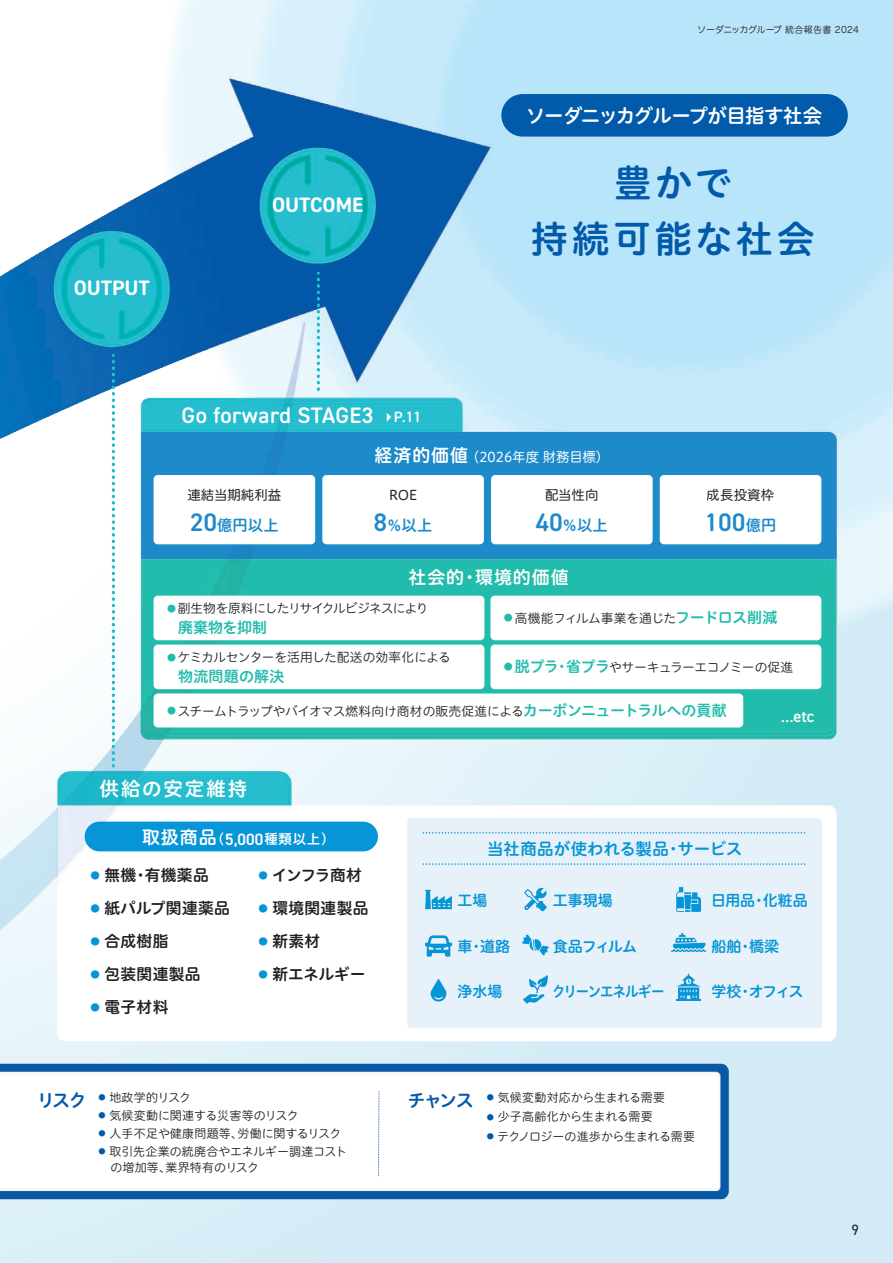
<style>
.page{position:relative;width:893px;height:1263px;background:#fff}
.page>*{position:absolute;margin:0;border:0;box-sizing:border-box;transform-origin:0 0}
.t1{font:37.5px/55.5px "Hiragino UD Sans R Std W6";letter-spacing:.09em;color:#015aaa;text-align:center}
.t2{font:25.5px "DIN2014 Rounded VF";color:#1d8acb}
.t3{font:22.5px "DIN2014 Rounded VF";letter-spacing:.02em;color:#fff}
.t4{font:21px "DIN2014 Rounded VF";color:#fff}
.t5{font:19.5px "Hiragino UD Sans R Std W6";letter-spacing:-.025em;color:#fff}
.t6{font:19.5px "Hiragino UD Sans R Std W6";letter-spacing:.1em;color:#fff}
.t7{font:18px "Hiragino UD Sans R Std W6";letter-spacing:.05em;color:#fff}
.t8{font:18px "Hiragino UD Sans R Std W6";letter-spacing:-.08em;color:#015aaa}
.t9{font:16.5px "Hiragino UD Sans R Std W6";color:#0695d6}
.t10{font:16.5px "DIN2014 Rounded VF";color:#fff}
.t11{font:15.75px "Hiragino UD Sans R Std W6";letter-spacing:.02em;color:#231f20}
.t12{font:15.3px "Hiragino UD Sans R Std W6";letter-spacing:.01em;color:#1d8acb}
.t13{font:15px "Hiragino UD Sans R Std W6";letter-spacing:-.03em;color:#0695d6}
.t14{font:15px "Hiragino UD Sans R Std W6";letter-spacing:.005em;color:#22bcac}
.t15{font:15px "Hiragino UD Sans R Std W6";letter-spacing:-.08em;color:#0695d6;scale:.9 1}
.t16{font:15px "DIN2014 Rounded VF";color:#231f20}
.t17{font:13.5px "Hiragino UD Sans R Std W4";color:#231f20}
.t18{font:13.5px "Hiragino UD Sans R Std W4";color:#fff}
.t19{font:13.5px "Hiragino UD Sans R Std W6";color:#fff}
.t20{font:12.75px "Hiragino UD Sans R Std W3";letter-spacing:-.015em;color:#231f20}
.t21{font:12.75px "Hiragino UD Sans R Std W3";letter-spacing:-.035em;color:#231f20}
.t22{font:12.75px "Hiragino UD Sans R Std W3";letter-spacing:-.01em;color:#231f20}
.t23{font:12.75px "Hiragino UD Sans R Std W3";letter-spacing:-.065em;color:#231f20}
.t24{font:12px/16.5px "Hiragino UD Sans R Std W3";color:#231f20}
.t25{font:12px "Hiragino UD Sans R Std W3";letter-spacing:-.025em;color:#231f20}
.t26{font:9px "Hira Maru Std W3";letter-spacing:.01em;color:#231f20}
.s1{font-size:15px}
.s2{font-family:"DIN2014 Rounded VF";font-size:25.5px}
.s3{font-family:"Hiragino UD Sans R Std W6";font-size:18px}
.s4{font-family:"Hiragino UD Sans R Std W6";font-size:15.3px}
.s5{font-family:"Hiragino UD Sans R Std W6";font-size:15px;color:#22bcac}
.s6{color:#211814}
.s7{font-size:9px;color:#22bcac}
.s8{font-size:18px}
.s9{font-family:"DIN2014 Rounded VF";font-size:16.5px}
</style>
<div class="page">
<div style="left:0;top:1217px;width:893px;height:46px;background:#d2ebf6"></div>
<img style="left:0;top:0;width:893px;height:1217px">
<div style="left:407px;top:818px;width:415px;height:210px;background:#e6f1f9;border-radius:4px"></div>
<div style="left:322px;top:475px;width:162px;height:69px;background:#fff;border-radius:4px"></div>
<div style="left:491px;top:475px;width:162px;height:69px;background:#fff;border-radius:4px"></div>
<div style="left:660px;top:475px;width:161px;height:69px;background:#fff;border-radius:4px"></div>
<div style="left:490px;top:596px;width:331px;height:44px;background:#fff;border-radius:4px"></div>
<div style="left:490px;top:644px;width:331px;height:45px;background:#fff;border-radius:4px"></div>
<div style="left:154px;top:475px;width:161px;height:69px;background:#fff;border-radius:4px"></div>
<div style="left:154px;top:596px;width:330px;height:44px;background:#fff;border-radius:4px"></div>
<div style="left:154px;top:644px;width:330px;height:45px;background:#fff;border-radius:4px"></div>
<div style="left:154px;top:693px;width:589px;height:34px;background:#fff;border-radius:4px"></div>
<div style="left:501px;top:94px;width:347px;height:43px;background:#015aaa;border-radius:21px"></div>
<svg style="left:676px;top:973px;width:25px;height:28px"></svg>
<svg style="left:425px;top:890px;width:27px;height:19px"></svg>
<svg style="left:676px;top:887px;width:25px;height:25px"></svg>
<svg style="left:430px;top:978px;width:17px;height:23px"></svg>
<svg style="left:425px;top:935px;width:27px;height:22px"></svg>
<svg style="left:671px;top:933px;width:35px;height:19px"></svg>
<svg style="left:523px;top:975px;width:25px;height:29px"></svg>
<svg style="left:522px;top:935px;width:27px;height:20px"></svg>
<svg style="left:524px;top:887px;width:23px;height:24px"></svg>
<svg style="left:423px;top:832px;width:383px;height:1px"></svg>
<svg style="left:423px;top:863px;width:383px;height:2px"></svg>
<div style="left:85px;top:822px;width:293px;height:29px;background:#0695d6;border-radius:15px"></div>
<svg style="left:387px;top:413px;width:4px;height:8px"></svg>
<svg style="left:112px;top:355px;width:3px;height:412px"></svg>
<svg style="left:317px;top:273px;width:3px;height:122px"></svg>
<svg style="left:378px;top:1091px;width:2px;height:86px"></svg>
<p class="t26" style="left:697px;top:23px;width:163px">ソーダニッカグループ 統合報告書 2024</p>
<h3 class="t4" style="left:74px;top:275px;width:78px">OUTPUT</h3>
<h3 class="t4" style="left:272px;top:191px;width:93px">OUTCOME</h3>
<h3 class="t5" style="left:526px;top:101px;width:298px">ソーダニッカグループが目指す社会</h3>
<h1 class="t1" style="left:531px;top:153px;width:285px">豊かで<br>持続可能な社会</h1>
<h3 class="t3" style="left:182px;top:401px;width:241px">Go forward STAGE3 <span class="s1">P.11</span></h3>
<p class="t17" style="left:187px;top:485px;width:95px">連結当期純利益</p>
<p class="t12" style="left:190px;top:513px;width:90px"><span class="s2">20</span>億円以上</p>
<p class="t18" style="left:375px;top:446px;width:236px"><span class="s3">経済的価値</span> （2026年度 財務目標）</p>
<p class="t17" style="left:389px;top:485px;width:31px">ROE</p>
<p class="t12" style="left:374px;top:513px;width:60px"><span class="s2">8</span>％以上</p>
<p class="t17" style="left:545px;top:485px;width:55px">配当性向</p>
<p class="t12" style="left:536px;top:513px;width:74px"><span class="s2">40</span>％以上</p>
<p class="t17" style="left:707px;top:485px;width:69px">成長投資枠</p>
<h2 class="t2" style="left:705px;top:506px;width:73px">100<span class="s4">億円</span></h2>
<h3 class="t7" style="left:408px;top:564px;width:162px">社会的・環境的価値</h3>
<p class="t20" style="left:504px;top:609px;width:275px"><sup>●</sup> 高機能フィルム事業を通じた<span class="s5">フードロス削減</span></p>
<p class="t21" style="left:504px;top:658px;width:291px"><sup>●</sup> <span class="s5">脱プラ・省プラ</span><span class="s6">や</span>サーキュラーエコノミーの促進</p>
<p class="t23" style="left:167px;top:599px;width:263px"><span class="s7">●</span> 副生物を原料にしたリサイクルビジネスにより</p>
<p class="t14" style="left:178px;top:616px;width:91px">廃棄物を抑制</p>
<p class="t22" style="left:167px;top:648px;width:285px"><span class="s7">●</span> ケミカルセンターを活用した配送の効率化による</p>
<p class="t14" style="left:178px;top:665px;width:108px">物流問題の解決</p>
<p class="t20" style="left:167px;top:702px;width:561px"><sup>●</sup> スチームトラップやバイオマス燃料向け商材の販売促進による<span class="s5">カーボンニュートラルへの貢献</span></p>
<h3 class="t10" style="left:781px;top:705px;width:35px">...etc</h3>
<h3 class="t6" style="left:100px;top:773px;width:149px">供給の安定維持</h3>
<p class="t19" style="left:142px;top:828px;width:194px"><span class="s8">取扱商品</span>（<span class="s9">5,000</span>種類以上）</p>
<h3 class="t11" style="left:90px;top:863px;width:120px"><sup>●</sup> 無機・有機薬品</h3>
<h3 class="t11" style="left:90px;top:896px;width:141px"><sup>●</sup> 紙パルプ関連薬品</h3>
<h3 class="t11" style="left:90px;top:929px;width:79px"><sup>●</sup> 合成樹脂</h3>
<h3 class="t11" style="left:90px;top:962px;width:112px"><sup>●</sup> 包装関連製品</h3>
<h3 class="t11" style="left:90px;top:995px;width:79px"><sup>●</sup> 電子材料</h3>
<h3 class="t11" style="left:258px;top:863px;width:105px"><sup>●</sup> インフラ商材</h3>
<h3 class="t11" style="left:258px;top:896px;width:112px"><sup>●</sup> 環境関連製品</h3>
<h3 class="t11" style="left:258px;top:929px;width:63px"><sup>●</sup> 新素材</h3>
<h3 class="t11" style="left:258px;top:962px;width:109px"><sup>●</sup> 新エネルギー</h3>
<h3 class="t8" style="left:37px;top:1087px;width:51px">リスク</h3>
<p class="t24" style="left:99px;top:1088px;width:94px"><sup>●</sup> 地政学的リスク</p>
<p class="t24" style="left:99px;top:1106px;width:202px"><sup>●</sup> 気候変動に関連する災害等のリスク</p>
<p class="t24" style="left:99px;top:1124px;width:244px"><sup>●</sup> 人手不足や健康問題等、労働に関するリスク</p>
<p class="t24" style="left:110px;top:1142px;width:238px;text-indent:-12px"><sup>●</sup> 取引先企業の統廃合やエネルギー調達コストの増加等、業界特有のリスク</p>
<h3 class="t9" style="left:487px;top:836px;width:257px">当社商品が使われる製品・サービス</h3>
<p class="t13" style="left:553px;top:889px;width:61px">工事現場</p>
<p class="t13" style="left:458px;top:889px;width:31px">工場</p>
<p class="t13" style="left:711px;top:889px;width:98px">日用品・化粧品</p>
<p class="t13" style="left:553px;top:934px;width:86px">食品フィルム</p>
<p class="t13" style="left:458px;top:979px;width:46px">浄水場</p>
<p class="t13" style="left:712px;top:979px;width:94px">学校・オフィス</p>
<p class="t13" style="left:458px;top:934px;width:54px">車・道路</p>
<p class="t13" style="left:712px;top:934px;width:69px">船舶・橋梁</p>
<p class="t15" style="left:552px;top:979px;width:126px">クリーンエネルギー</p>
<h3 class="t8" style="left:408px;top:1087px;width:68px">チャンス</h3>
<p class="t24" style="left:487px;top:1088px;width:180px"><sup>●</sup> 気候変動対応から生まれる需要</p>
<p class="t24" style="left:487px;top:1108px;width:167px"><sup>●</sup> 少子高齢化から生まれる需要</p>
<p class="t25" style="left:487px;top:1127px;width:210px"><sup>●</sup> テクノロジーの進歩から生まれる需要</p>
<p class="t16" style="left:851px;top:1220px;width:9px">9</p>
</div>
